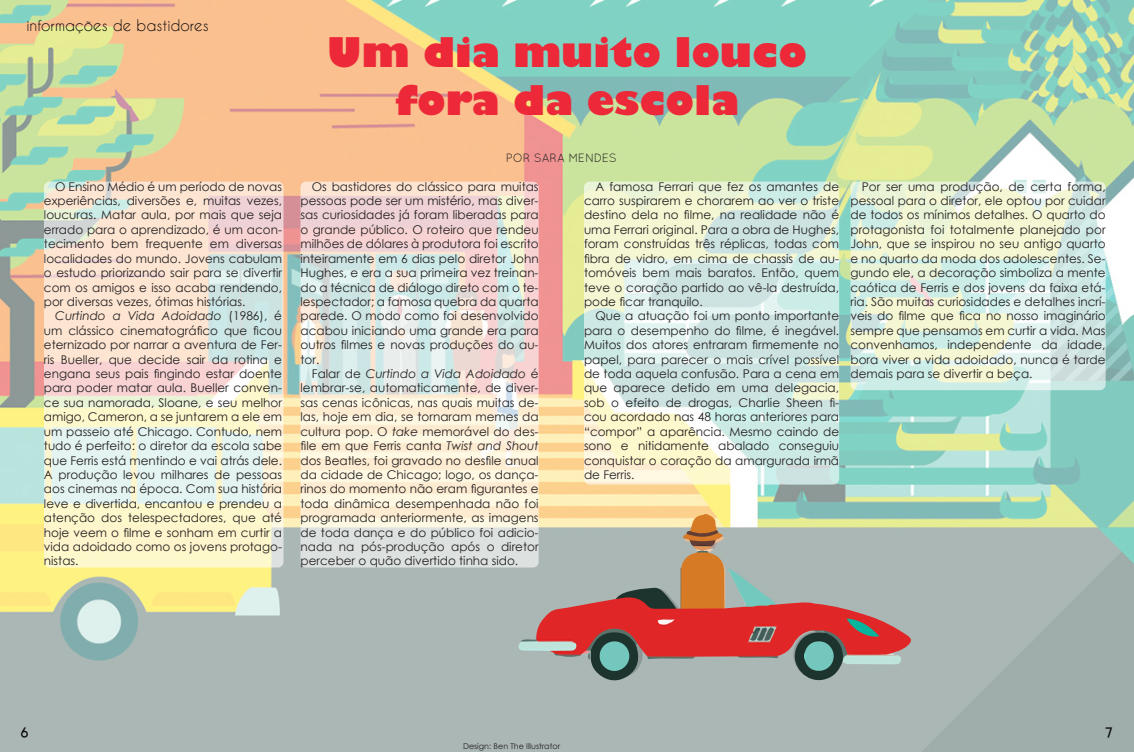
<style>
.page{position:relative;width:1134px;height:752px;background:#fff}
.page>*{position:absolute;margin:0;border:0;box-sizing:border-box;transform-origin:0 0}
.t1{font:800 40px/48px "Gill Sans Std";color:#ed2838;text-align:center}
.t2{font:15px "Caviar Dreams";color:#0b090c}
.t3{font:14px "Lemon Milklight";color:#0b090c}
.t4{font:12px/14.4px "Century Gothic";color:#231f20;text-align:justify}
.t5{font:12px "Quicksand";color:#231f20}
.t6{font:8px "Century Gothic";color:#231f20}
.s1{font-style:italic}
</style>
<div class="page">
<img style="left:0;top:0;width:1134px;height:751px">
<svg style="left:44px;top:181px;width:239px;height:386px;background:#f2ead8"></svg>
<svg style="left:300px;top:181px;width:239px;height:386px;background:#eee7dc"></svg>
<svg style="left:584px;top:181px;width:255px;height:303px;background:#dfeee0"></svg>
<svg style="left:850px;top:181px;width:256px;height:209px;background:#e1f0df"></svg>
<svg style="left:517px;top:513px;width:395px;height:169px;background:#b39489"></svg>
<p class="t2" style="left:26px;top:17px;width:184px">informações de bastidores</p>
<p class="t4" style="left:44px;top:179px;width:240px;text-indent:11px">O Ensino Médio é um período de novas experiências, diversões e, muitas vezes, loucuras. Matar aula, por mais que seja errado para o aprendizado, é um acon&shy;tecimento bem frequente em diversas localidades do mundo. Jovens cabulam o estudo priorizando sair para se divertir com os amigos e isso acaba rendendo, por diversas vezes, ótimas histórias.</p>
<p class="t4" style="left:44px;top:308px;width:240px;text-indent:11px"><span class="s1">Curtindo a Vida Adoidado</span> (1986), é um clássico cinematográfico que ficou eternizado por narrar a aventura de Fer&shy;ris Bueller, que decide sair da rotina e engana seus pais fingindo estar doente para poder matar aula. Bueller conven&shy;ce sua namorada, Sloane, e seu melhor amigo, Cameron, a se juntarem a ele em um passeio até Chicago. Contudo, nem tudo é perfeito: o diretor da escola sabe que Ferris está mentindo e vai atrás dele.<br>A produção levou milhares de pessoas aos cinemas na época. Com sua história leve e divertida, encantou e prendeu a atenção dos telespectadores, que até hoje veem o filme e sonham em curtir a vida adoidado como os jovens protago&shy;nistas.</p>
<p class="t1" style="left:327px;top:28px;width:482px">Um dia muito louco fora da escola</p>
<p class="t5" style="left:506px;top:151px;width:113px">POR SARA MENDES</p>
<p class="t4" style="left:300px;top:179px;width:240px;text-indent:11px">Os bastidores do clássico para muitas pessoas pode ser um mistério, mas diver&shy;sas curiosidades já foram liberadas para o grande público. O roteiro que rendeu milhões de dólares à produtora foi escrito inteiramente em 6 dias pelo diretor John Hughes, e era a sua primeira vez treinan&shy;do a técnica de diálogo direto com o te&shy;lespectador; a famosa quebra da quarta parede. O modo como foi desenvolvido acabou iniciando uma grande era para outros filmes e novas produções do au&shy;tor.</p>
<p class="t4" style="left:300px;top:366px;width:240px;text-indent:11px">Falar de <span class="s1">Curtindo a Vida Adoidado</span> é lembrar-se, automaticamente, de diver&shy;sas cenas icônicas, nas quais muitas de&shy;las, hoje em dia, se tornaram memes da cultura pop. O <span class="s1">take</span> memorável do des&shy;file em que Ferris canta <span class="s1">Twist and Shout </span>dos Beatles, foi gravado no desfile anual da cidade de Chicago; logo, os dança&shy;rinos do momento não eram figurantes e toda dinâmica desempenhada não foi programada anteriormente, as imagens de toda dança e do público foi adicio&shy;nada na pós-produção após o diretor perceber o quão divertido tinha sido.</p>
<p class="t4" style="left:584px;top:179px;width:257px;text-indent:11px">A famosa Ferrari que fez os amantes de carro suspirarem e chorarem ao ver o triste destino dela no filme, na realidade não é uma Ferrari original. Para a obra de Hughes, foram construídas três réplicas, todas com fibra de vidro, em cima de chassis de au&shy;tomóveis bem mais baratos. Então, quem teve o coração partido ao vê-la destruída, pode ficar tranquilo.</p>
<p class="t4" style="left:584px;top:308px;width:257px;text-indent:11px">Que a atuação foi um ponto importante para o desempenho do filme, é inegável.<br>Muitos dos atores entraram firmemente no papel, para parecer o mais crível possível de toda aquela confusão. Para a cena em que aparece detido em uma delegacia, sob o efeito de drogas, Charlie Sheen fi&shy;cou acordado nas 48 horas anteriores para “compor” a aparência. Mesmo caindo de sono e nitidamente abalado conseguiu conquistar o coração da amargurada irmã de Ferris.</p>
<p class="t4" style="left:850px;top:179px;width:257px;text-indent:11px">Por ser uma produção, de certa forma, pessoal para o diretor, ele optou por cuidar de todos os mínimos detalhes. O quarto do protagonista foi totalmente planejado por John, que se inspirou no seu antigo quarto e no quarto da moda dos adolescentes. Se&shy;gundo ele, a decoração simboliza a mente caótica de Ferris e dos jovens da faixa etá&shy;ria. São muitas curiosidades e detalhes incrí&shy;veis do filme que fica no nosso imaginário sempre que pensamos em curtir a vida. Mas convenhamos, independente da idade, bora viver a vida adoidado, nunca é tarde demais para se divertir a beça.</p>
<p class="t3" style="left:21px;top:723px;width:9px">6</p>
<p class="t3" style="left:1106px;top:724px;width:9px">7</p>
<p class="t6" style="left:463px;top:740px;width:99px">Design: Ben The Illustrator</p>
</div>
